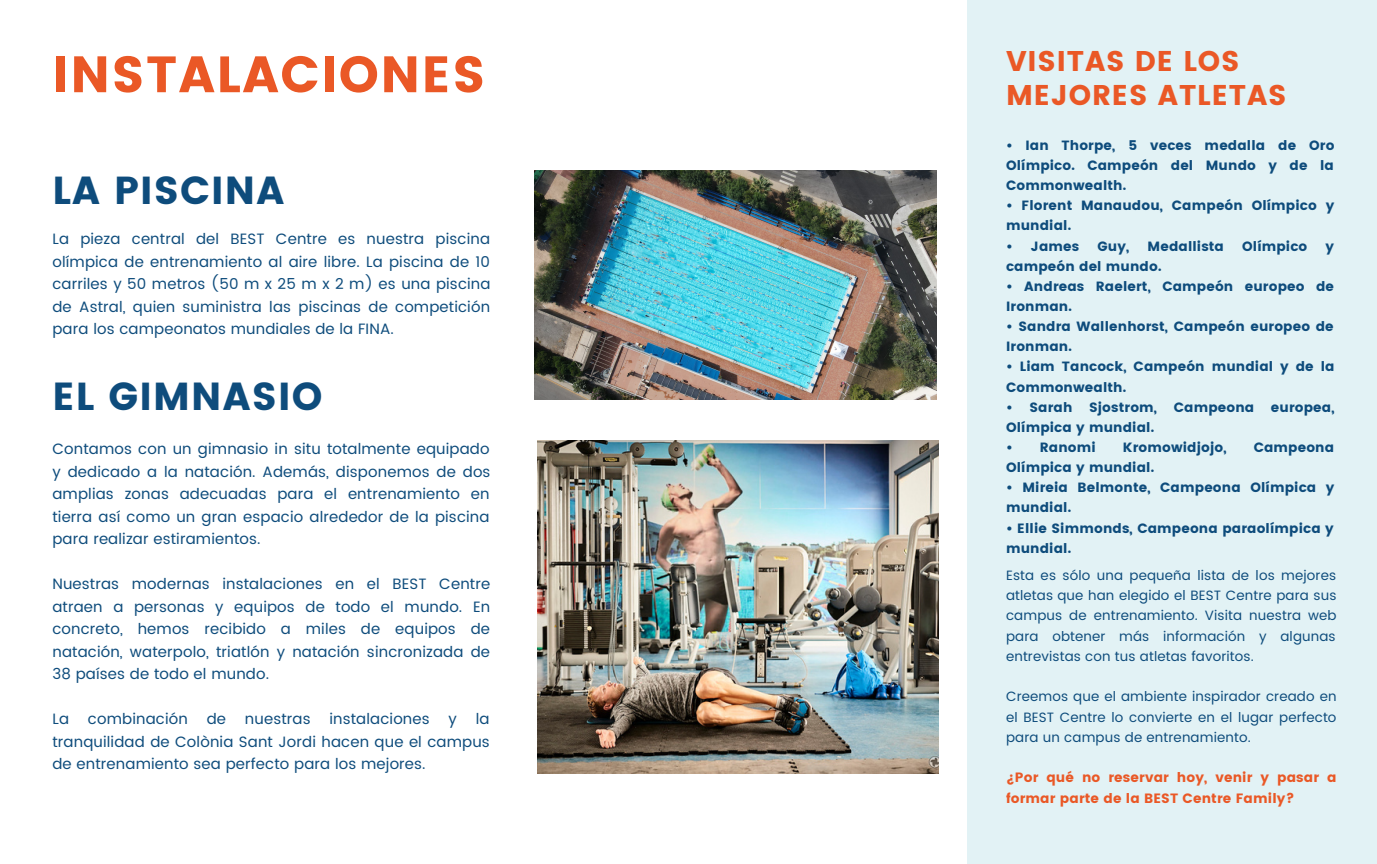
<style>
.page{position:relative;width:1377px;height:864px;background:#fff}
.page>*{position:absolute;margin:0;border:0;box-sizing:border-box;transform-origin:0 0}
.t1{font:51px "Poppins";letter-spacing:.03em;color:#ea5826}
.t2{font:39px "Poppins";letter-spacing:.03em;color:#0e4c7c}
.t3{font:28.5px/33.8px "Poppins";letter-spacing:.03em;color:#ea5826}
.t4{font:15px/22.5px "Poppins";letter-spacing:.01em;color:#0e4c7c;text-align:justify}
.t5{font:13.5px/20.1px "Poppins";letter-spacing:.01em;color:#0e4c7c}
.t6{font:13.5px/20.2px "Poppins";letter-spacing:.01em;color:#0e4c7c;text-align:justify}
.t7{font:13.5px/20.2px "Poppins";letter-spacing:.01em;color:#ea5826}
</style>
<div class="page">
<div style="left:967px;top:0;width:410px;height:864px;background:#e2f2f5"></div>
<img style="left:535px;top:170px;width:401px;height:230px">
<img style="left:537px;top:441px;width:402px;height:333px">
<p class="t1" style="left:52px;top:45px;width:434px">INSTALACIONES</p>
<p class="t2" style="left:52px;top:168px;width:233px">LA PISCINA</p>
<p class="t4" style="left:52px;top:228px;width:440px">La pieza central del BEST Centre es nuestra piscina olímpica de entrenamiento al aire libre. La piscina de 10 carriles y 50 metros (50 m x 25 m x 2 m) es una piscina de Astral, quien suministra las piscinas de competición para los campeonatos mundiales de la FINA.</p>
<p class="t2" style="left:52px;top:374px;width:272px">EL GIMNASIO</p>
<p class="t4" style="left:52px;top:438px;width:440px">Contamos con un gimnasio in situ totalmente equipado y dedicado a la natación. Además, disponemos de dos amplias zonas adecuadas para el entrenamiento en tierra así como un gran espacio alrededor de la piscina para realizar estiramientos.</p>
<p class="t4" style="left:52px;top:573px;width:439px">Nuestras modernas instalaciones en el BEST Centre atraen a personas y equipos de todo el mundo. En concreto, hemos recibido a miles de equipos de natación, waterpolo, triatlón y natación sincronizada de 38 países de todo el mundo.</p>
<p class="t4" style="left:52px;top:708px;width:18px">La</p>
<p class="t4" style="left:88px;top:708px;width:101px">combinación</p>
<p class="t4" style="left:207px;top:708px;width:21px">de</p>
<p class="t4" style="left:245px;top:708px;width:67px">nuestras</p>
<p class="t4" style="left:329px;top:708px;width:102px">instalaciones</p>
<p class="t4" style="left:449px;top:708px;width:10px">y</p>
<p class="t4" style="left:52px;top:708px;width:439px;text-indent:423px">la tranquilidad de Colònia Sant Jordi hacen que el campus de entrenamiento sea perfecto para los mejores.</p>
<p class="t3" style="left:1006px;top:44px;width:282px">VISITAS DE LOS<br>MEJORES ATLETAS</p>
<p class="t5" style="left:1006px;top:135px;width:330px;text-align:justify">• Ian Thorpe, 5 veces medalla de Oro Olímpico. Campeón del Mundo y de la Commonwealth.</p>
<p class="t5" style="left:1006px;top:196px;width:330px">• Florent Manaudou, Campeón Olímpico y mundial.</p>
<p class="t5" style="left:1006px;top:236px;width:75px">• James</p>
<p class="t5" style="left:1098px;top:236px;width:33px">Guy,</p>
<p class="t5" style="left:1148px;top:236px;width:78px">Medallista</p>
<p class="t5" style="left:1242px;top:236px;width:67px">Olímpico</p>
<p class="t5" style="left:1326px;top:236px;width:10px">y</p>
<p class="t5" style="left:1006px;top:256px;width:157px">campeón del mundo.</p>
<p class="t5" style="left:1006px;top:276px;width:329px">• Andreas Raelert, Campeón europeo de<br>Ironman.</p>
<p class="t5" style="left:1006px;top:316px;width:329px">• Sandra Wallenhorst, Campeón europeo de<br>Ironman.</p>
<p class="t5" style="left:1006px;top:357px;width:330px">• Liam Tancock, Campeón mundial y de la<br>Commonwealth.</p>
<p class="t5" style="left:1006px;top:397px;width:330px">• Sarah Sjostrom, Campeona europea,<br>Olímpica y mundial.</p>
<p class="t5" style="left:1006px;top:437px;width:91px">• Ranomi</p>
<p class="t5" style="left:1123px;top:437px;width:105px">Kromowidjojo,</p>
<p class="t5" style="left:1254px;top:437px;width:82px">Campeona</p>
<p class="t5" style="left:1006px;top:457px;width:150px">Olímpica y mundial.</p>
<p class="t5" style="left:1006px;top:478px;width:330px">• Mireia Belmonte, Campeona Olímpica y mundial.</p>
<p class="t5" style="left:1006px;top:518px;width:329px">• Ellie Simmonds, Campeona paraolímpica y mundial.</p>
<p class="t6" style="left:1006px;top:565px;width:332px">Esta es sólo una pequeña lista de los mejores atletas que han elegido el BEST Centre para sus campus de entrenamiento. Visita nuestra web para obtener más información y algunas entrevistas con tus atletas favoritos.</p>
<p class="t6" style="left:1006px;top:687px;width:332px">Creemos que el ambiente inspirador creado en el BEST Centre lo convierte en el lugar perfecto para un campus de entrenamiento.</p>
<p class="t7" style="left:1006px;top:768px;width:332px">¿Por qué no reservar hoy, venir y pasar a formar parte de la BEST Centre Family?</p>
</div>
